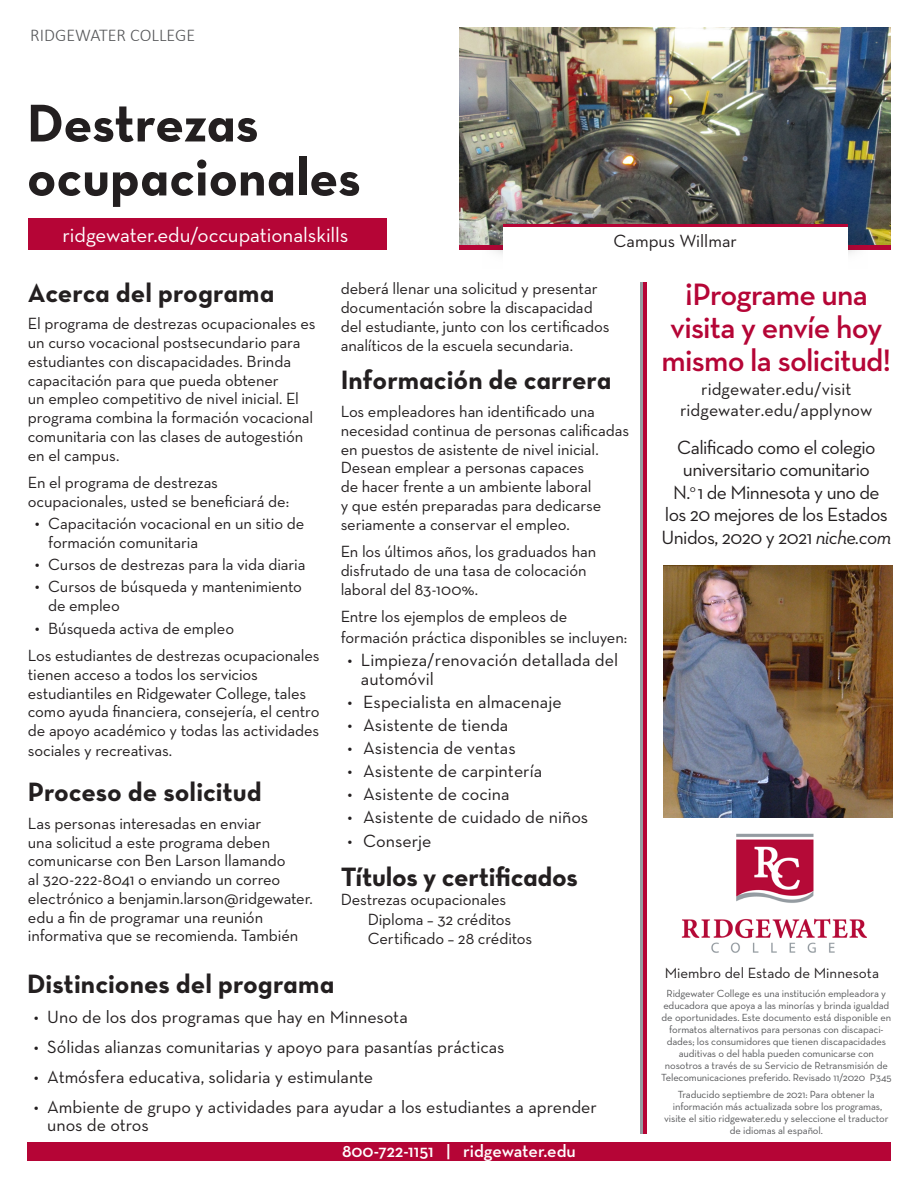
<style>
.page{position:relative;width:918px;height:1188px;background:#fff}
.page>*{position:absolute;margin:0;border:0;box-sizing:border-box;transform-origin:0 0}
.t1{font:54px "Neutra Text Bold Alt";color:#231f20}
.t2{font:600 31.5px/33px "Neutra Text";letter-spacing:-.025em;color:#b50536;text-align:center}
.t3{font:27px "Neutra Text Bold Alt";color:#231f20}
.t4{font:21px "Neutra Text";letter-spacing:-.005em;color:#fff}
.t5{font:19.5px/22.5px "Neutra Text";letter-spacing:-.03em;color:#231f20;text-align:center}
.t6{font:18px/19.5px "Neutra Text";color:#231f20}
.t7{font:600 18px "Neutra Text";color:#fff}
.t8{font:300 18px "Calibri";color:#57585a}
.Indented_credential{font:16.5px/18.8px "Neutra Text";letter-spacing:-.01em;color:#231f20}
.t9{font:15px "Neutra Text";color:#231f20}
.t10{font:10.5px/12px "Neutra Text";letter-spacing:-.01em;color:#57585a;text-align:center}
.s1{font-size:18px}
.s2{font-style:italic}
</style>
<div class="page">
<img style="left:459px;top:27px;width:432px;height:218px">
<div style="left:459px;top:245px;width:432px;height:5px;background:#b50536"></div>
<div style="left:480px;top:190px;width:391px;height:253px;background:#231f20;opacity:.21"></div>
<div style="left:503px;top:226px;width:345px;height:208px;background:#fff"></div>
<div style="left:815px;top:250px;width:65px;height:26px;background:#fff"></div>
<div style="left:459px;top:276px;width:421px;height:177px;background:#fff"></div>
<div style="left:470px;top:250px;width:65px;height:26px;background:#fff"></div>
<hr style="left:503px;top:224px;width:345px;height:3px;background:#b50536">
<div style="left:28px;top:219px;width:359px;height:31px;background:#b50536"></div>
<div style="left:27px;top:1143px;width:864px;height:18px;background:#b50536"></div>
<hr style="left:641px;top:283px;width:3px;height:851px;background:#959ca1">
<hr style="left:644px;top:283px;width:3px;height:851px;background:#b50536">
<img style="left:664px;top:566px;width:228px;height:252px">
<img style="left:681px;top:833px;width:186px;height:120px">
<p class="t8" style="left:30px;top:23px;width:166px">RIDGEWATER COLLEGE</p>
<p class="t1" style="left:27px;top:89px;width:233px">Destrezas</p>
<p class="t1" style="left:27px;top:143px;width:335px">ocupacionales</p>
<p class="t4" style="left:63px;top:222px;width:287px">ridgewater.edu/occupationalskills</p>
<p class="t6" style="left:614px;top:231px;width:125px">Campus Willmar</p>
<p class="t3" style="left:28px;top:276px;width:248px">Acerca del programa</p>
<p class="Indented_credential" style="left:28px;top:314px;width:289px">El programa de destrezas ocupacionales es un curso vocacional postsecundario para estudiantes con discapacidades. Brinda capacitación para que pueda obtener<br>un empleo competitivo de nivel inicial. El programa combina la formación vocacional comunitaria con las clases de autogestión en el campus.</p>
<p class="Indented_credential" style="left:28px;top:473px;width:263px">En el programa de destrezas ocupacionales, usted se beneficiará de:</p>
<p class="Indented_credential" style="left:48px;top:514px;width:258px;text-indent:-13px"><span class="s1">•</span> Capacitación vocacional en un sitio de formación comunitaria</p>
<p class="Indented_credential" style="left:35px;top:555px;width:272px"><span class="s1">•</span> Cursos de destrezas para la vida diaria</p>
<p class="Indented_credential" style="left:48px;top:577px;width:255px;text-indent:-13px"><span class="s1">•</span> Cursos de búsqueda y mantenimiento de empleo</p>
<p class="Indented_credential" style="left:35px;top:618px;width:201px"><span class="s1">•</span> Búsqueda activa de empleo</p>
<p class="Indented_credential" style="left:28px;top:646px;width:293px">Los estudiantes de destrezas ocupacionales tienen acceso a todos los servicios estudiantiles en Ridgewater College, tales como ayuda financiera, consejería, el centro de apoyo académico y todas las actividades</p>
<p class="Indented_credential" style="left:28px;top:741px;width:146px">sociales y recreativas.</p>
<p class="t3" style="left:28px;top:775px;width:235px">Proceso de solicitud</p>
<p class="Indented_credential" style="left:28px;top:814px;width:286px">Las personas interesadas en enviar<br>una solicitud a este programa deben comunicarse con Ben Larson llamando<br>al 320-222-8041 o enviando un correo electrónico a benjamin.larson@ridgewater. edu a fin de programar una reunión informativa que se recomienda. También</p>
<p class="Indented_credential" style="left:341px;top:279px;width:270px">deberá llenar una solicitud y presentar documentación sobre la discapacidad del estudiante, junto con los certificados analíticos de la escuela secundaria.</p>
<p class="t3" style="left:341px;top:363px;width:272px">Información de carrera</p>
<p class="Indented_credential" style="left:341px;top:402px;width:290px">Los empleadores han identificado una necesidad continua de personas calificadas en puestos de asistente de nivel inicial.<br>Desean emplear a personas capaces<br>de hacer frente a un ambiente laboral<br>y que estén preparadas para dedicarse seriamente a conservar el empleo.</p>
<p class="Indented_credential" style="left:341px;top:542px;width:257px">En los últimos años, los graduados han disfrutado de una tasa de colocación laboral del 83-100%.</p>
<p class="Indented_credential" style="left:341px;top:606px;width:288px;line-height:20.2px">Entre los ejemplos de empleos de formación práctica disponibles se incluyen:</p>
<p class="t6" style="left:361px;top:650px;width:259px;text-indent:-14px">• Limpieza/renovación detallada del automóvil</p>
<p class="t6" style="left:347px;top:692px;width:216px">• Especialista en almacenaje</p>
<p class="t6" style="left:347px;top:715px;width:163px">• Asistente de tienda</p>
<p class="t6" style="left:347px;top:738px;width:170px">• Asistencia de ventas</p>
<p class="t6" style="left:347px;top:761px;width:196px">• Asistente de carpintería</p>
<p class="t6" style="left:347px;top:784px;width:164px">• Asistente de cocina</p>
<p class="t6" style="left:347px;top:807px;width:242px">• Asistente de cuidado de niños</p>
<p class="t6" style="left:347px;top:831px;width:86px">• Conserje</p>
<p class="t3" style="left:341px;top:860px;width:239px">Títulos y certificados</p>
<p class="Indented_credential" style="left:341px;top:889px;width:167px">Destrezas ocupacionales</p>
<p class="Indented_credential" style="left:368px;top:910px;width:145px">Diploma – 32 créditos</p>
<p class="Indented_credential" style="left:368px;top:928px;width:166px">Certificado – 28 créditos</p>
<p class="t3" style="left:27px;top:967px;width:309px">Distinciones del programa</p>
<p class="t6" style="left:34px;top:1007px;width:376px">• Uno de los dos programas que hay en Minnesota</p>
<p class="t6" style="left:34px;top:1037px;width:472px">• Sólidas alianzas comunitarias y apoyo para pasantías prácticas</p>
<p class="t6" style="left:34px;top:1067px;width:341px">• Atmósfera educativa, solidaria y estimulante</p>
<p class="t6" style="left:47px;top:1097px;width:551px;line-height:18px;text-indent:-14px">• Ambiente de grupo y actividades para ayudar a los estudiantes a aprender unos de otros</p>
<p class="t7" style="left:342px;top:1139px;width:235px">800-722-1151 | ridgewater.edu</p>
<p class="t2" style="left:662px;top:277px;width:231px">¡Programe una visita y envíe hoy mismo la solicitud!</p>
<p class="t6" style="left:701px;top:379px;width:152px">ridgewater.edu/visit</p>
<p class="t6" style="left:680px;top:400px;width:194px">ridgewater.edu/applynow</p>
<p class="t5" style="left:662px;top:435px;width:231px">Calificado como el colegio universitario comunitario<br>N.<sup>o</sup> 1 de Minnesota y uno de los 20 mejores de los Estados<br>Unidos, 2020 y 2021 <span class="s2">niche.com</span></p>
<p class="t9" style="left:665px;top:964px;width:216px">Miembro del Estado de Minnesota</p>
<p class="t10" style="left:661px;top:988px;width:232px">Ridgewater College es una institución empleadora y educadora que apoya a las minorías y brinda igualdad de oportunidades. Este documento está disponible en formatos alternativos para personas con discapaci&shy;dades; los consumidores que tienen discapacidades auditivas o del habla pueden comunicarse con nosotros a través de su Servicio de Retransmisión de Telecomunicaciones preferido. Revisado 11/2020 P345</p>
<p class="t10" style="left:664px;top:1088px;width:226px">Traducido septiembre de 2021: Para obtener la información más actualizada sobre los programas, visite el sitio ridgewater.edu y seleccione el traductor de idiomas al español.</p>
</div>
